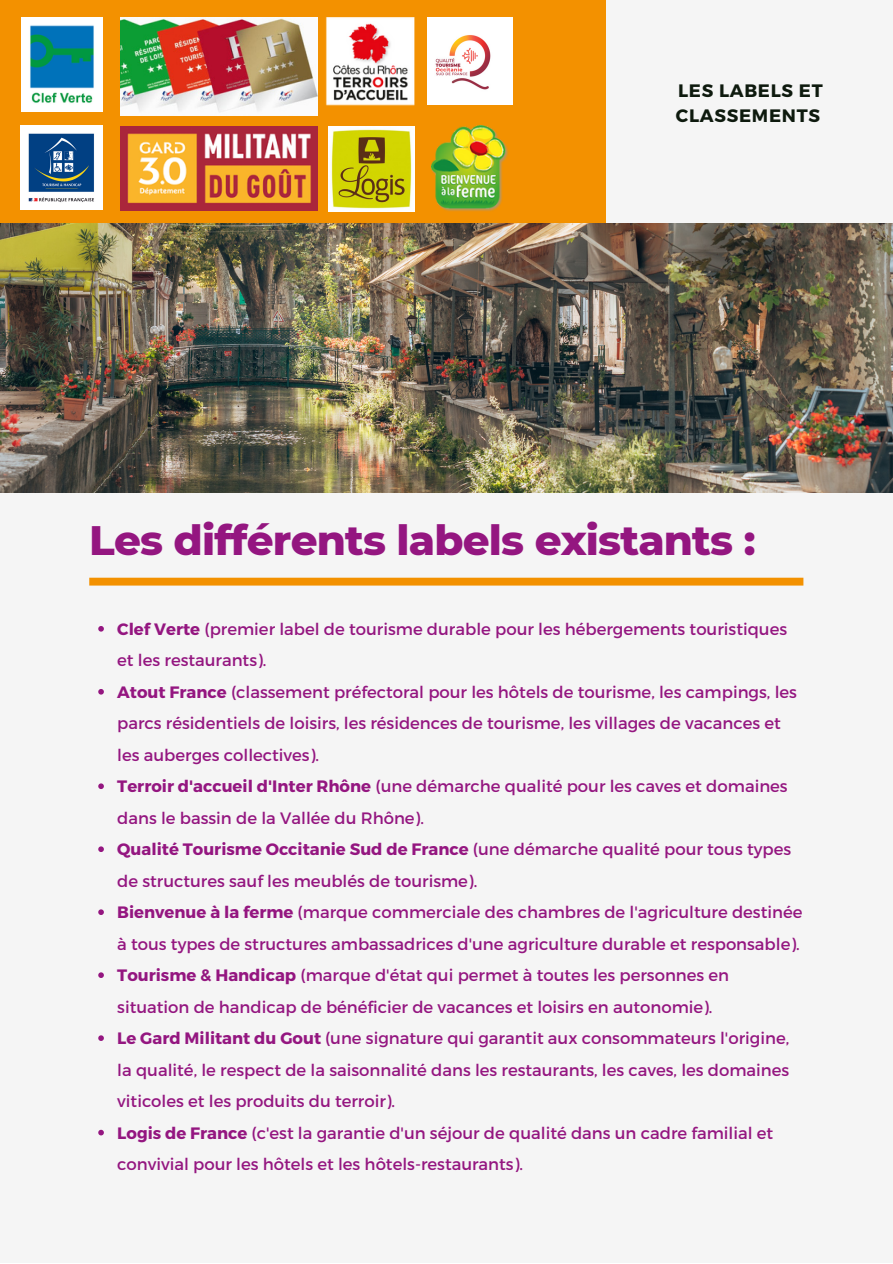
<style>
.page{position:relative;width:893px;height:1264px;background:#fff}
.page>*{position:absolute;margin:0;border:0;box-sizing:border-box;transform-origin:0 0}
.t1{font:800 42px "Montserrat";letter-spacing:-.02em;color:#941680}
.t2{font:700 18px/24.8px "Montserrat";letter-spacing:.04em;color:#0e1a0e}
.t3{font:16.5px/31.5px "Montserrat";color:#941680}
.s1{font-weight:700}
</style>
<div class="page">
<div style="left:0;top:0;width:892px;height:1262px;background:#f5f5f5"></div>
<div style="left:0;top:0;width:605px;height:225px;background:#f39100"></div>
<img style="left:0;top:223px;width:892px;height:269px">
<div style="left:89px;top:577px;width:714px;height:8px;background:#f39100"></div>
<img style="left:22px;top:18px;width:81px;height:93px">
<img style="left:121px;top:18px;width:196px;height:98px">
<img style="left:325px;top:18px;width:90px;height:88px">
<img style="left:427px;top:18px;width:85px;height:87px">
<img style="left:431px;top:125px;width:77px;height:86px">
<img style="left:121px;top:126px;width:196px;height:85px">
<img style="left:329px;top:126px;width:85px;height:86px">
<img style="left:21px;top:125px;width:82px;height:84px">
<svg style="left:98px;top:626px;width:6px;height:5px"></svg>
<svg style="left:98px;top:689px;width:6px;height:5px"></svg>
<svg style="left:98px;top:783px;width:6px;height:6px"></svg>
<svg style="left:98px;top:846px;width:6px;height:6px"></svg>
<svg style="left:98px;top:909px;width:6px;height:6px"></svg>
<svg style="left:98px;top:972px;width:6px;height:6px"></svg>
<svg style="left:98px;top:1035px;width:6px;height:5px"></svg>
<svg style="left:98px;top:1129px;width:6px;height:6px"></svg>
<p class="t2" style="left:675px;top:77px;width:148px">LES LABELS ET<br>CLASSEMENTS</p>
<p class="t1" style="left:89px;top:514px;width:667px">Les différents labels existants :</p>
<p class="t3" style="left:117px;top:612px;width:671px"><span class="s1">Clef Verte</span> (premier label de tourisme durable pour les hébergements touristiques et les restaurants).</p>
<p class="t3" style="left:117px;top:675px;width:681px"><span class="s1">Atout France</span> (classement préfectoral pour les hôtels de tourisme, les campings, les parcs résidentiels de loisirs, les résidences de tourisme, les villages de vacances et les auberges collectives).</p>
<p class="t3" style="left:117px;top:770px;width:672px"><span class="s1">Terroir d'accueil d'Inter Rhône</span> (une démarche qualité pour les caves et domaines dans le bassin de la Vallée du Rhône).</p>
<p class="t3" style="left:117px;top:833px;width:675px"><span class="s1">Qualité Tourisme Occitanie Sud de France</span> (une démarche qualité pour tous types de structures sauf les meublés de tourisme).</p>
<p class="t3" style="left:117px;top:895px;width:686px"><span class="s1">Bienvenue à la ferme</span> (marque commerciale des chambres de l'agriculture destinée à tous types de structures ambassadrices d'une agriculture durable et responsable).</p>
<p class="t3" style="left:117px;top:958px;width:613px"><span class="s1">Tourisme &amp; Handicap</span> (marque d'état qui permet à toutes les personnes en situation de handicap de bénéficier de vacances et loisirs en autonomie).</p>
<p class="t3" style="left:117px;top:1021px;width:673px;text-align:justify"><span class="s1">Le Gard Militant du Gout</span> (une signature qui garantit aux consommateurs l'origine, la qualité, le respect de la saisonnalité dans les restaurants, les caves, les domaines viticoles et les produits du terroir).</p>
<p class="t3" style="left:117px;top:1116px;width:657px"><span class="s1">Logis de France</span> (c'est la garantie d'un séjour de qualité dans un cadre familial et convivial pour les hôtels et les hôtels-restaurants).</p>
</div>
